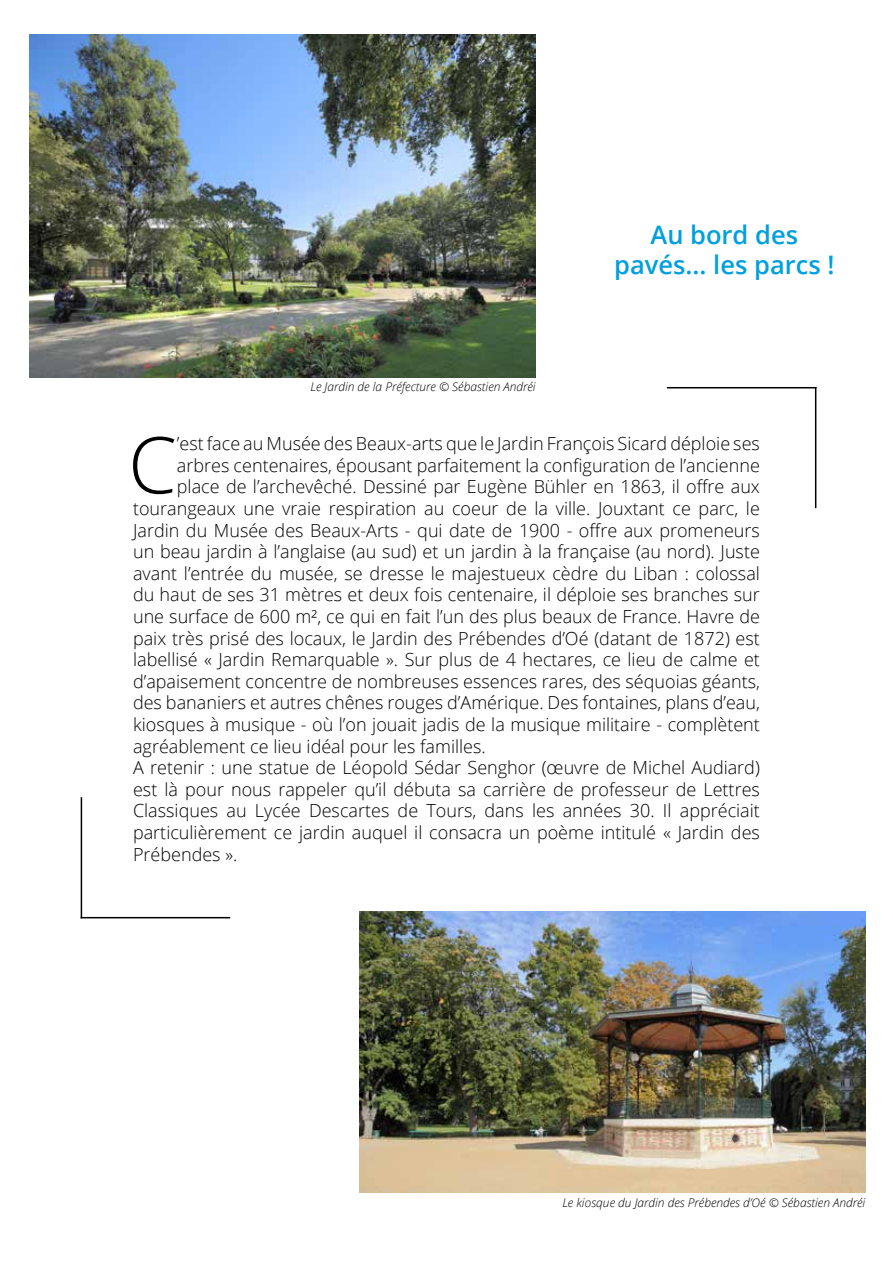
<style>
.page{position:relative;width:893px;height:1263px;background:#fff}
.page>*{position:absolute;margin:0;border:0;box-sizing:border-box;transform-origin:0 0}
.t1{font:300 78.45px "Open Sans";color:#000}
.t2{font:600 25.5px/30.6px "Open Sans";color:#00a0df;text-align:center}
.t3{font:300 18px "Open Sans";color:#000}
.t4{font:italic 300 12px "Open Sans";color:#000}
</style>
<div class="page">
<img style="left:359px;top:911px;width:506px;height:282px">
<hr style="left:667px;top:387px;width:149px;height:1px;background:#000">
<hr style="left:815px;top:387px;width:1px;height:121px;background:#000">
<hr style="left:81px;top:917px;width:149px;height:1px;background:#000">
<hr style="left:81px;top:797px;width:1px;height:121px;background:#000">
<img style="left:30px;top:34px;width:506px;height:344px">
<p class="t4" style="left:310px;top:378px;width:227px">Le Jardin de la Préfecture © Sébastien Andréi</p>
<h2 class="t2" style="left:614px;top:219px;width:222px">Au bord des pavés... les parcs !</h2>
<h1 class="t1" style="left:128px;top:411px;width:50px">C</h1>
<p class="t3" style="left:177px;top:431px;width:585px">’est face au Musée des Beaux-arts que le Jardin François Sicard déploie ses</p>
<p class="t3" style="left:177px;top:453px;width:585px">arbres centenaires, épousant parfaitement la configuration de l’ancienne</p>
<p class="t3" style="left:177px;top:474px;width:585px">place de l’archevêché. Dessiné par Eugène Bühler en 1863, il offre aux</p>
<p class="t3" style="left:133px;top:496px;width:628px">tourangeaux une vraie respiration au coeur de la ville. Jouxtant ce parc, le</p>
<p class="t3" style="left:133px;top:518px;width:628px">Jardin du Musée des Beaux-Arts - qui date de 1900 - offre aux promeneurs</p>
<p class="t3" style="left:133px;top:539px;width:628px">un beau jardin à l’anglaise (au sud) et un jardin à la française (au nord). Juste</p>
<p class="t3" style="left:133px;top:561px;width:628px">avant l’entrée du musée, se dresse le majestueux cèdre du Liban : colossal</p>
<p class="t3" style="left:133px;top:582px;width:628px">du haut de ses 31 mètres et deux fois centenaire, il déploie ses branches sur</p>
<p class="t3" style="left:133px;top:604px;width:628px">une surface de 600 m², ce qui en fait l’un des plus beaux de France. Havre de</p>
<p class="t3" style="left:133px;top:626px;width:628px">paix très prisé des locaux, le Jardin des Prébendes d’Oé (datant de 1872) est</p>
<p class="t3" style="left:133px;top:647px;width:628px">labellisé « Jardin Remarquable ». Sur plus de 4 hectares, ce lieu de calme et</p>
<p class="t3" style="left:133px;top:669px;width:628px">d’apaisement concentre de nombreuses essences rares, des séquoias géants,</p>
<p class="t3" style="left:133px;top:690px;width:628px">des bananiers et autres chênes rouges d’Amérique. Des fontaines, plans d’eau,</p>
<p class="t3" style="left:133px;top:712px;width:628px">kiosques à musique - où l’on jouait jadis de la musique militaire - complètent</p>
<p class="t3" style="left:133px;top:734px;width:354px">agréablement ce lieu idéal pour les familles.</p>
<p class="t3" style="left:133px;top:755px;width:628px">A retenir : une statue de Léopold Sédar Senghor (œuvre de Michel Audiard)</p>
<p class="t3" style="left:133px;top:777px;width:628px">est là pour nous rappeler qu’il débuta sa carrière de professeur de Lettres</p>
<p class="t3" style="left:133px;top:798px;width:628px">Classiques au Lycée Descartes de Tours, dans les années 30. Il appréciait</p>
<p class="t3" style="left:133px;top:820px;width:628px">particulièrement ce jardin auquel il consacra un poème intitulé « Jardin des</p>
<p class="t3" style="left:133px;top:842px;width:106px">Prébendes ».</p>
<p class="t4" style="left:562px;top:1195px;width:304px">Le kiosque du Jardin des Prébendes d’Oé © Sébastien Andréi</p>
</div>
